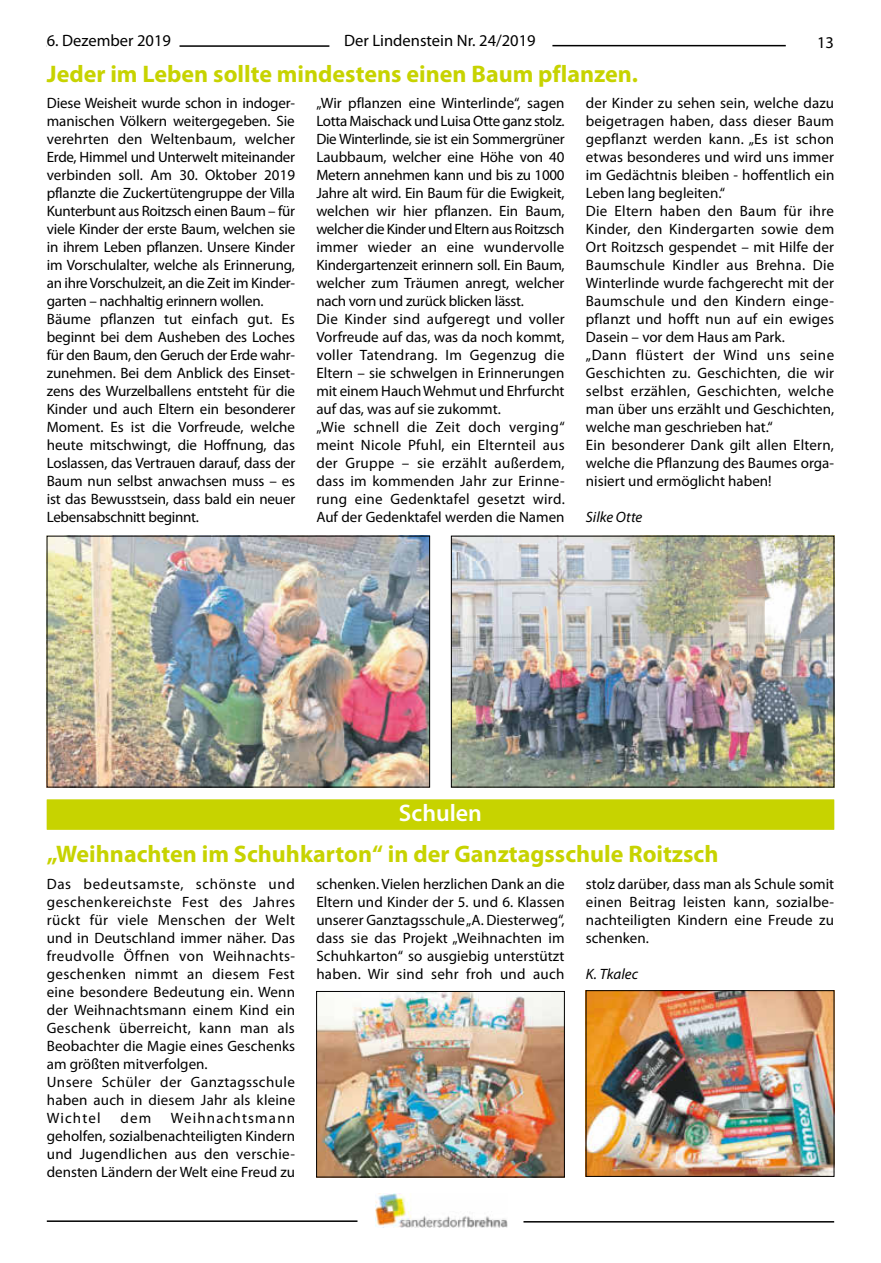
<style>
.page{position:relative;width:881px;height:1263px;background:#fff}
.page>*{position:absolute;margin:0;border:0;box-sizing:border-box;transform-origin:0 0}
.t1{font:700 24px "Myriad Pro";color:#c7d300}
.t2{font:600 24px "Myriad Pro";color:#fff}
.t3{font:16.5px "Myriad Pro";color:#000}
.t4{font:15px/18px "Myriad Pro";color:#000}
.t5{font:15px/18px "Myriad Pro";letter-spacing:.025em;color:#000}
.t6{font:italic 15px "Myriad Pro";color:#000}
</style>
<div class="page">
<hr style="left:47px;top:45px;width:282px;height:2px;background:#000">
<div style="left:47px;top:33px;width:132px;height:15px;background:#fff"></div>
<hr style="left:552px;top:45px;width:233px;height:1px;background:#000">
<hr style="left:47px;top:1220px;width:310px;height:2px;background:#000">
<hr style="left:523px;top:1221px;width:310px;height:1px;background:#000">
<img style="left:375px;top:1193px;width:132px;height:35px">
<img style="left:49px;top:538px;width:378px;height:247px">
<img style="left:453px;top:538px;width:378px;height:247px">
<img style="left:318px;top:993px;width:244px;height:182px">
<div style="left:316px;top:991px;width:248px;height:186px;border:1px solid #000"></div>
<img style="left:587px;top:992px;width:244px;height:182px">
<div style="left:47px;top:799px;width:786px;height:30px;background:#d9e155"></div>
<div style="left:47px;top:800px;width:786px;height:30px;background:#c7d300"></div>
<p class="t3" style="left:47px;top:30px;width:126px">6. Dezember 2019</p>
<p class="t3" style="left:344px;top:31px;width:193px">Der Lindenstein Nr. 24/2019</p>
<p class="t3" style="left:816px;top:32px;width:18px">13</p>
<h1 class="t1" style="left:47px;top:58px;width:592px">Jeder im Leben sollte mindestens einen Baum pflanzen.</h1>
<p class="t4" style="left:47px;top:94px;width:250px">Diese Weisheit wurde schon in indoger&shy;manischen Völkern weitergegeben. Sie verehrten den Weltenbaum, welcher Erde, Himmel und Unterwelt miteinander verbinden soll. Am 30. Oktober 2019 pflanzte die Zuckertütengruppe der Villa Kunterbunt aus Roitzsch einen Baum – für viele Kinder der erste Baum, welchen sie in ihrem Leben pflanzen. Unsere Kinder im Vorschulalter, welche als Erinnerung, an ihre Vorschulzeit, an die Zeit im Kinder&shy;garten – nachhaltig erinnern wollen.<br>Bäume pflanzen tut einfach gut. Es beginnt bei dem Ausheben des Loches für den Baum, den Geruch der Erde wahr&shy;zunehmen. Bei dem Anblick des Einset&shy;zens des Wurzelballens entsteht für die Kinder und auch Eltern ein besonderer Moment. Es ist die Vorfreude, welche heute mitschwingt, die Hoffnung, das Loslassen, das Vertrauen darauf, dass der Baum nun selbst anwachsen muss – es ist das Bewusstsein, dass bald ein neuer Lebensabschnitt beginnt.</p>
<p class="t4" style="left:316px;top:94px;width:250px">„Wir pflanzen eine Winterlinde“, sagen Lotta Maischack und Luisa Otte ganz stolz.<br>Die Winterlinde, sie ist ein Sommergrüner Laubbaum, welcher eine Höhe von 40<br>Metern annehmen kann und bis zu 1000<br>Jahre alt wird. Ein Baum für die Ewigkeit, welchen wir hier pflanzen. Ein Baum, welcher die Kinder und Eltern aus Roitzsch immer wieder an eine wundervolle Kindergartenzeit erinnern soll. Ein Baum, welcher zum Träumen anregt, welcher nach vorn und zurück blicken lässt.<br>Die Kinder sind aufgeregt und voller Vorfreude auf das, was da noch kommt, voller Tatendrang. Im Gegenzug die Eltern – sie schwelgen in Erinnerungen mit einem Hauch Wehmut und Ehrfurcht auf das, was auf sie zukommt.<br>„Wie schnell die Zeit doch verging“ meint Nicole Pfuhl, ein Elternteil aus der Gruppe – sie erzählt außerdem, dass im kommenden Jahr zur Erinne&shy;rung eine Gedenktafel gesetzt wird.<br>Auf der Gedenktafel werden die Namen</p>
<p class="t4" style="left:585px;top:94px;width:250px">der Kinder zu sehen sein, welche dazu beigetragen haben, dass dieser Baum gepflanzt werden kann. „Es ist schon etwas besonderes und wird uns immer im Gedächtnis bleiben - hoffentlich ein Leben lang begleiten.“<br>Die Eltern haben den Baum für ihre Kinder, den Kindergarten sowie dem Ort Roitzsch gespendet – mit Hilfe der Baumschule Kindler aus Brehna. Die Winterlinde wurde fachgerecht mit der Baumschule und den Kindern einge&shy;pflanzt und hofft nun auf ein ewiges Dasein – vor dem Haus am Park.<br>„Dann flüstert der Wind uns seine Geschichten zu. Geschichten, die wir selbst erzählen, Geschichten, welche man über uns erzählt und Geschichten, welche man geschrieben hat.“<br>Ein besonderer Dank gilt allen Eltern, welche die Pflanzung des Baumes orga&shy;nisiert und ermöglicht haben!</p>
<p class="t6" style="left:585px;top:508px;width:58px">Silke Otte</p>
<h1 class="t2" style="left:399px;top:798px;width:85px">Schulen</h1>
<h1 class="t1" style="left:47px;top:839px;width:673px">„Weihnachten im Schuhkarton“ in der Ganztagsschule Roitzsch</h1>
<p class="t5" style="left:47px;top:875px;width:250px">Das bedeutsamste, schönste und geschenkereichste Fest des Jahres rückt für viele Menschen der Welt und in Deutschland immer näher. Das freudvolle Öffnen von Weihnachts&shy;geschenken nimmt an diesem Fest eine besondere Bedeutung ein. Wenn der Weihnachtsmann einem Kind ein<br>Geschenk überreicht, kann man als<br>Beobachter die Magie eines Geschenks am größten mitverfolgen.<br>Unsere Schüler der Ganztagsschule haben auch in diesem Jahr als kleine<br>Wichtel</p>
<p class="t4" style="left:316px;top:875px;width:250px;text-align:justify">schenken. Vielen herzlichen Dank an die Eltern und Kinder der 5. und 6. Klassen unserer Ganztagsschule „A. Diesterweg“, dass sie das Projekt „Weihnachten im Schuhkarton“ so ausgiebig unterstützt haben. Wir sind sehr froh und auch</p>
<p class="t4" style="left:585px;top:875px;width:250px;text-align:justify">stolz darüber, dass man als Schule somit einen Beitrag leisten kann, sozialbe&shy;nachteiligten Kindern eine Freude zu schenken.</p>
<p class="t6" style="left:585px;top:965px;width:54px">K. Tkalec</p>
<p class="t4" style="left:47px;top:1109px;width:250px;text-align:justify;text-indent:124px">Weihnachtsmann geholfen, sozialbenachteiligten Kindern und Jugendlichen aus den verschie&shy;densten Ländern der Welt eine Freud zu</p>
<p class="t4" style="left:120px;top:1109px;width:32px">dem</p>
</div>
